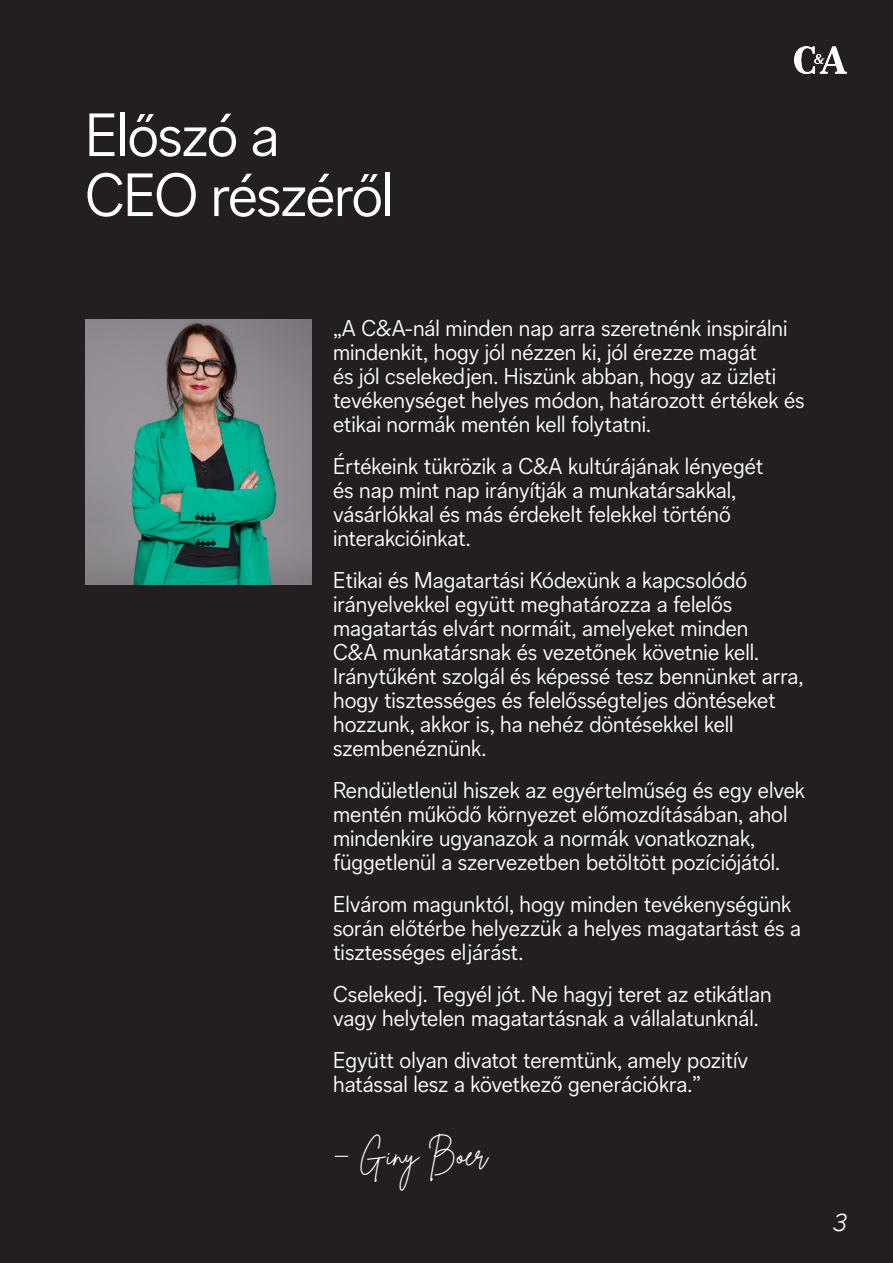
<style>
.page{position:relative;width:893px;height:1263px;background:#231f20}
.page>*{position:absolute;margin:0;border:0;box-sizing:border-box;transform-origin:0 0}
.Headlines{font:300 60px/60px "CA Sans";letter-spacing:-.025em;color:#fff}
.t1{font:30px "Brittany Signature";color:#fff}
.t2{font:italic 300 25.5px "CA Sans";color:#fff}
.t3{font:300 22.5px/24px "CA Sans";color:#fff}
.s1{font-family:"CA Sans";font-weight:200}
</style>
<div class="page">
<img style="left:794px;top:47px;width:53px;height:27px">
<img style="left:85px;top:319px;width:227px;height:266px">
<p class="Headlines" style="left:85px;top:105px;width:310px">Előszó a<br>CEO részéről</p>
<p class="t3" style="left:333px;top:316px;width:473px">„A C&amp;A-nál minden nap arra szeretnénk inspirálni mindenkit, hogy jól nézzen ki, jól érezze magát<br>és jól cselekedjen. Hiszünk abban, hogy az üzleti tevékenységet helyes módon, határozott értékek és etikai normák mentén kell folytatni.</p>
<p class="t3" style="left:333px;top:454px;width:432px">Értékeink tükrözik a C&amp;A kultúrájának lényegét és nap mint nap irányítják a munkatársakkal, vásárlókkal és más érdekelt felekkel történő interakcióinkat.</p>
<p class="t3" style="left:333px;top:568px;width:472px">Etikai és Magatartási Kódexünk a kapcsolódó irányelvekkel együtt meghatározza a felelős magatartás elvárt normáit, amelyeket minden<br>C&amp;A munkatársnak és vezetőnek követnie kell.<br>Iránytűként szolgál és képessé tesz bennünket arra, hogy tisztességes és felelősségteljes döntéseket hozzunk, akkor is, ha nehéz döntésekkel kell szembenéznünk.</p>
<p class="t3" style="left:333px;top:778px;width:473px">Rendületlenül hiszek az egyértelműség és egy elvek mentén működő környezet előmozdításában, ahol mindenkire ugyanazok a normák vonatkoznak, függetlenül a szervezetben betöltött pozíciójától.</p>
<p class="t3" style="left:333px;top:892px;width:470px">Elvárom magunktól, hogy minden tevékenységünk során előtérbe helyezzük a helyes magatartást és a tisztességes eljárást.</p>
<p class="t3" style="left:333px;top:982px;width:440px">Cselekedj. Tegyél jót. Ne hagyj teret az etikátlan vagy helytelen magatartásnak a vállalatunknál.</p>
<p class="t3" style="left:333px;top:1048px;width:417px">Együtt olyan divatot teremtünk, amely pozitív hatással lesz a következő generációkra.”</p>
<p class="t1" style="left:333px;top:1136px;width:156px"><span class="s1">–</span> Giny Boer</p>
<p class="t2" style="left:833px;top:1207px;width:15px">3</p>
</div>
